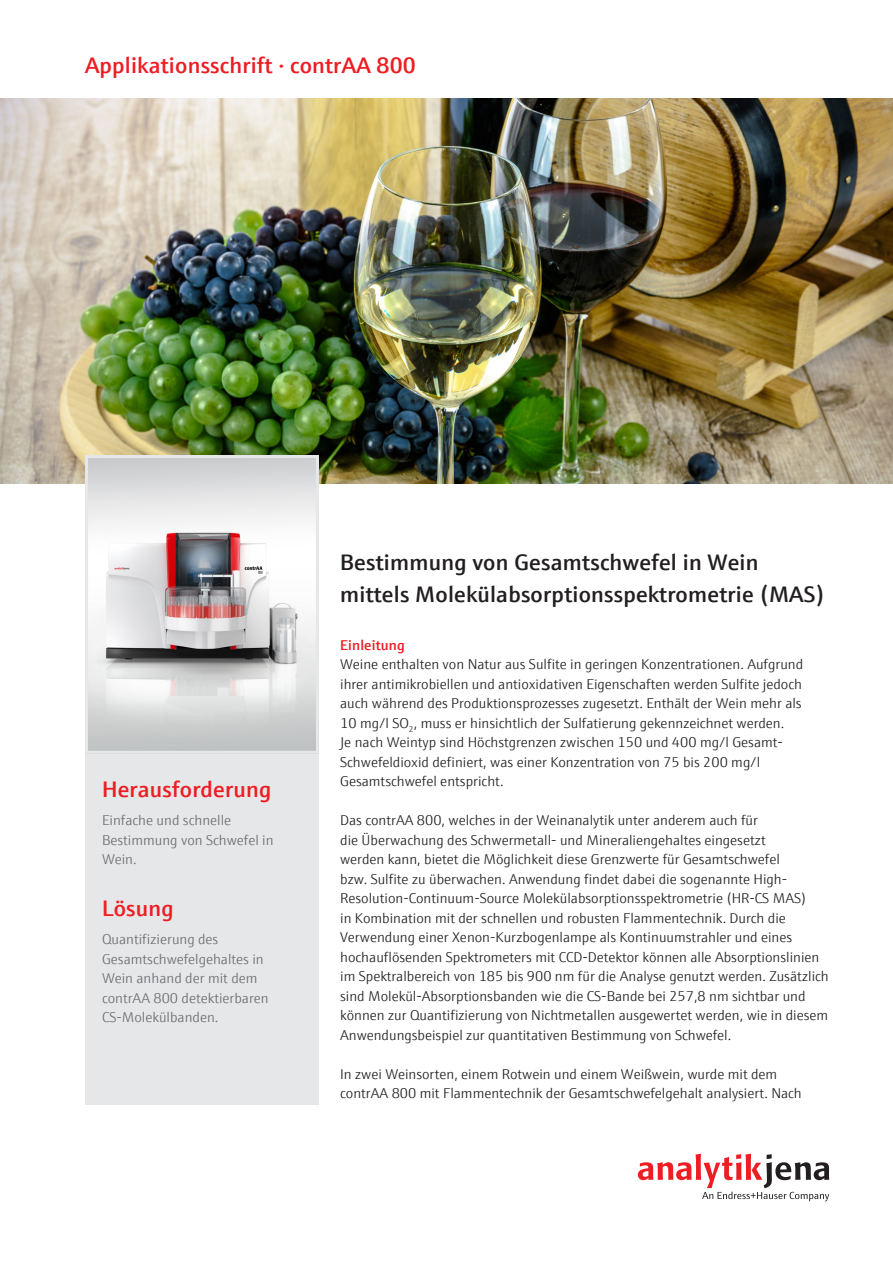
<style>
.page{position:relative;width:893px;height:1263px;background:#fff}
.page>*{position:absolute;margin:0;border:0;box-sizing:border-box;transform-origin:0 0}
.H_1_schwarz{font:600 22.5px/32.4px "E+H Sans";letter-spacing:.01em;color:#231f20}
.H_1_rot{font:600 22.5px "E+H Sans";letter-spacing:.01em;color:#ee1d23}
.Fließtext{font:300 14.25px/19.5px "E+H Sans";color:#231f20}
.Box_grau{font:300 14.25px/19.5px "E+H Sans";color:#6c6d70}
.Subline_rot{font:600 14.25px "E+H Sans";letter-spacing:.01em;color:#ee1d23}
</style>
<div class="page">
<svg style="left:638px;top:1154px;width:191px;height:47px"></svg>
<div style="left:85px;top:746px;width:234px;height:359px;background:#e6e7e9"></div>
<img style="left:0;top:99px;width:893px;height:385px">
<img style="left:89px;top:459px;width:226px;height:291px">
<div style="left:85px;top:455px;width:234px;height:299px;border:3px solid #e6e7e9"></div>
<p class="H_1_rot" style="left:85px;top:48px;width:332px">Applikationsschrift · contrAA 800</p>
<p class="H_1_rot" style="left:102px;top:772px;width:171px">Herausforderung</p>
<p class="Box_grau" style="left:102px;top:810px;width:173px">Einfache und schnelle<br>Bestimmung von Schwefel in<br>Wein.</p>
<p class="H_1_rot" style="left:102px;top:891px;width:73px">Lösung</p>
<p class="Box_grau" style="left:102px;top:928px;width:168px">Quantifizierung des<br>Gesamtschwefelgehaltes in<br>Wein anhand der mit dem contrAA 800 detektierbaren<br>CS-Molekülbanden.</p>
<p class="H_1_schwarz" style="left:340px;top:544px;width:486px">Bestimmung von Gesamtschwefel in Wein mittels Molekülabsorptionsspektrometrie (MAS)</p>
<p class="Subline_rot" style="left:340px;top:634px;width:66px">Einleitung</p>
<p class="Fließtext" style="left:340px;top:653px;width:465px">Weine enthalten von Natur aus Sulfite in geringen Konzentrationen. Aufgrund ihrer antimikrobiellen und antioxidativen Eigenschaften werden Sulfite jedoch auch während des Produktionsprozesses zugesetzt. Enthält der Wein mehr als 10 mg/l SO<sub>2</sub>, muss er hinsichtlich der Sulfatierung gekennzeichnet werden.<br>Je nach Weintyp sind Höchstgrenzen zwischen 150 und 400 mg/l Gesamt-Schwefeldioxid definiert, was einer Konzentration von 75 bis 200 mg/l Gesamtschwefel entspricht.</p>
<p class="Fließtext" style="left:340px;top:809px;width:490px">Das contrAA 800, welches in der Weinanalytik unter anderem auch für<br>die Überwachung des Schwermetall- und Mineraliengehaltes eingesetzt<br>werden kann, bietet die Möglichkeit diese Grenzwerte für Gesamtschwefel<br>bzw. Sulfite zu überwachen. Anwendung findet dabei die sogenannte High-Resolution-Continuum-Source Molekülabsorptionsspektrometrie (HR-CS MAS)<br>in Kombination mit der schnellen und robusten Flammentechnik. Durch die Verwendung einer Xenon-Kurzbogenlampe als Kontinuumstrahler und eines hochauflösenden Spektrometers mit CCD-Detektor können alle Absorptionslinien im Spektralbereich von 185 bis 900 nm für die Analyse genutzt werden. Zusätzlich sind Molekül-Absorptionsbanden wie die CS-Bande bei 257,8 nm sichtbar und können zur Quantifizierung von Nichtmetallen ausgewertet werden, wie in diesem Anwendungsbeispiel zur quantitativen Bestimmung von Schwefel.</p>
<p class="Fließtext" style="left:340px;top:1063px;width:463px">In zwei Weinsorten, einem Rotwein und einem Weißwein, wurde mit dem contrAA 800 mit Flammentechnik der Gesamtschwefelgehalt analysiert. Nach</p>
</div>
